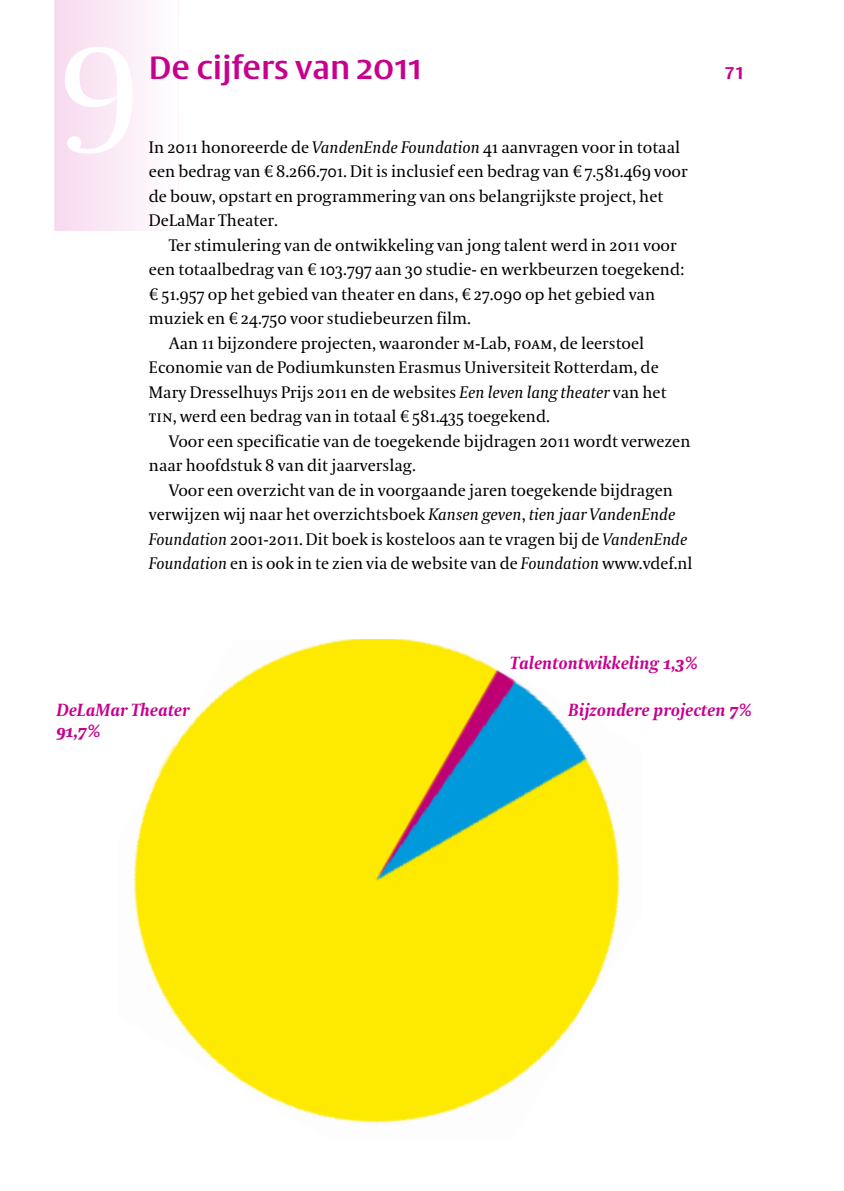
<style>
.page{position:relative;width:844px;height:1191px;background:#fff}
.page>*{position:absolute;margin:0;border:0;box-sizing:border-box;transform-origin:0 0}
.t1{font:148.75px "Coranto";color:#fff}
.t2{font:600 31.5px "Big Vesta";color:#c7008d}
.t3{font:italic 700 17.5px "LY Coranto";color:#c7008d}
.t4{font:16.62px/24.5px "LY Coranto reg SC";color:#000}
.t5{font:700 16.62px "Big Vesta";color:#c7008d}
.s1{font-family:"Big Vesta SC Os F"}
.s2{font-family:"LY Coranto Ital SC"}
.s3{font-family:"Coranto SC"}
</style>
<div class="page">
<div style="left:55px;top:0;width:123px;height:231px;background:linear-gradient(to right,#f7d9ee,#fffefe)"></div>
<img style="left:133px;top:640px;width:488px;height:484px">
<h1 class="t1" style="left:58px;top:49px;width:85px">9</h1>
<h2 class="t2" style="left:149px;top:57px;width:274px">De cijfers van <span class="s1">2011</span></h2>
<p class="t4" style="left:149px;top:137px;width:540px">In 2011 honoreerde de <span class="s2">VandenEnde Foundation</span> 41 aanvragen voor in totaal een bedrag van € 8.266.701. Dit is inclusief een bedrag van € 7.581.469 voor de bouw, opstart en programmering van ons belangrijkste project, het DeLaMar Theater.</p>
<p class="t4" style="left:169px;top:235px;width:509px">Ter stimulering van de ontwikkeling van jong talent werd in 2011 voor</p>
<p class="t4" style="left:149px;top:259px;width:536px">een totaalbedrag van € 103.797 aan 30 studie- en werkbeurzen toegekend:</p>
<p class="t4" style="left:149px;top:284px;width:507px">€ 51.957 op het gebied van theater en dans, € 27.090 op het gebied van</p>
<p class="t4" style="left:149px;top:308px;width:323px">muziek en € 24.750 voor studiebeurzen film.</p>
<p class="t4" style="left:169px;top:333px;width:477px">Aan 11 bijzondere projecten, waaronder <span class="s3">m</span>-Lab, <span class="s3">foam</span>, de leerstoel</p>
<p class="t4" style="left:149px;top:357px;width:511px">Economie van de Podiumkunsten Erasmus Universiteit Rotterdam, de</p>
<p class="t4" style="left:149px;top:382px;width:519px">Mary Dresselhuys Prijs 2011 en de websites <span class="s2">Een leven lang theater</span> van het</p>
<p class="t4" style="left:149px;top:406px;width:402px"><span class="s3">tin</span>, werd een bedrag van in totaal € 581.435 toegekend.</p>
<p class="t4" style="left:169px;top:431px;width:523px">Voor een specificatie van de toegekende bijdragen 2011 wordt verwezen</p>
<p class="t4" style="left:149px;top:455px;width:268px">naar hoofdstuk 8 van dit jaarverslag.</p>
<p class="t4" style="left:169px;top:480px;width:505px">Voor een overzicht van de in voorgaande jaren toegekende bijdragen</p>
<p class="t4" style="left:149px;top:504px;width:528px">verwijzen wij naar het overzichtsboek <span class="s2">Kansen geven</span>, <span class="s2">tien jaar VandenEnde</span></p>
<p class="t4" style="left:149px;top:529px;width:539px"><span class="s2">Foundation</span> 2001-2011. Dit boek is kosteloos aan te vragen bij de <span class="s2">VandenEnde</span></p>
<p class="t4" style="left:149px;top:553px;width:545px"><span class="s2">Foundation</span> en is ook in te zien via de website van de <span class="s2">Foundation</span> www.vdef.nl</p>
<p class="t5" style="left:724px;top:67px;width:22px">71</p>
<p class="t3" style="left:510px;top:655px;width:189px">Talentontwikkeling 1,3%</p>
<p class="t3" style="left:56px;top:703px;width:134px">DeLaMar Theater</p>
<p class="t3" style="left:568px;top:703px;width:185px">Bijzondere projecten 7%</p>
<p class="t3" style="left:56px;top:724px;width:46px">91,7%</p>
</div>
